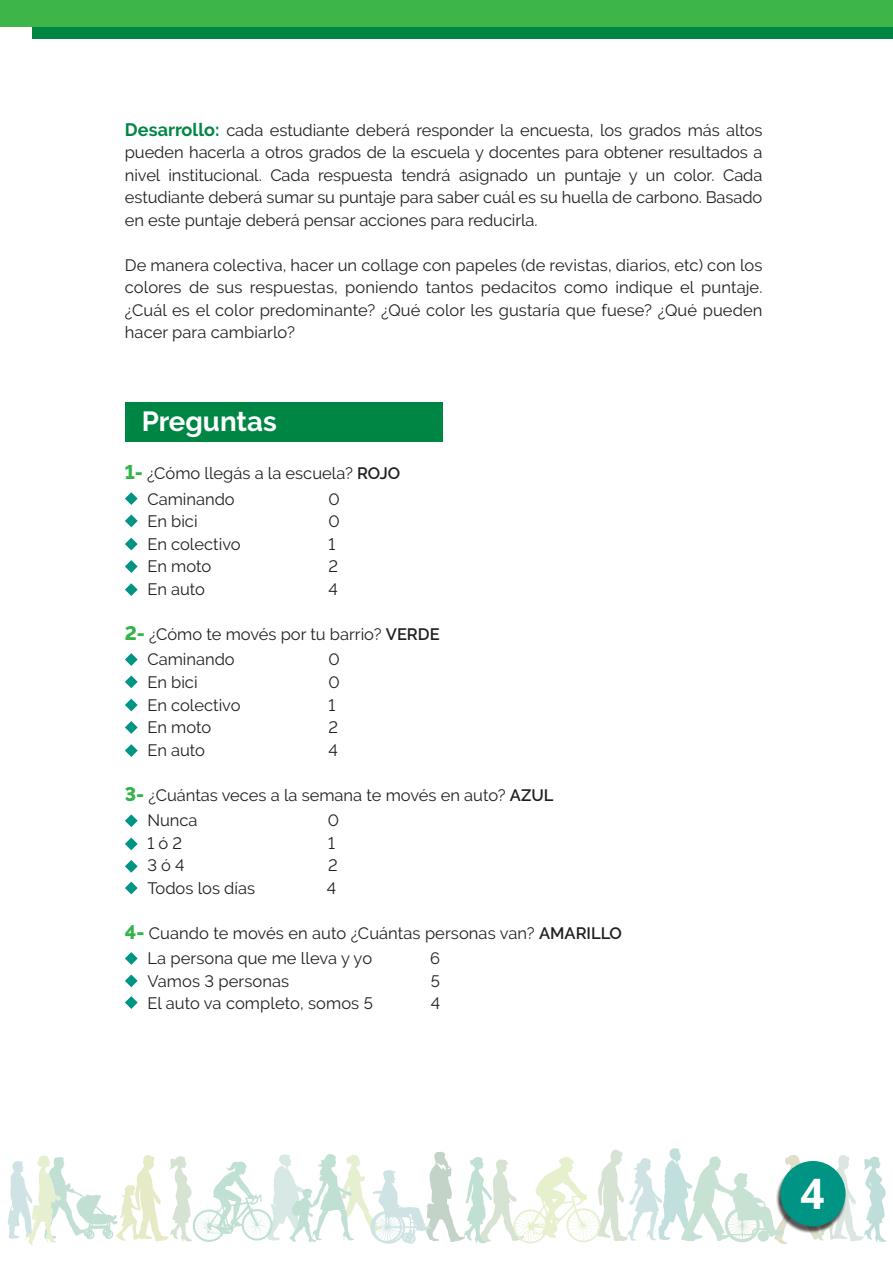
<style>
.page{position:relative;width:893px;height:1263px;background:#fff}
.page>*{position:absolute;margin:0;border:0;box-sizing:border-box;transform-origin:0 0}
.t1{font:700 42px "Open Sans";color:#fff}
.t2{font:700 27.6px "Raleway";color:#fff}
.t3{font:16.5px/22.5px "Raleway";color:#231f20}
.s1{font-weight:700;font-size:18px;color:#008644}
.s2{font-weight:800;font-size:19.5px;color:#33b44a}
.s3{font-weight:600}
</style>
<div class="page">
<svg style="left:125px;top:492px;width:13px;height:13px"></svg>
<svg style="left:125px;top:514px;width:13px;height:13px"></svg>
<svg style="left:125px;top:538px;width:13px;height:12px"></svg>
<svg style="left:125px;top:560px;width:13px;height:13px"></svg>
<svg style="left:125px;top:583px;width:13px;height:13px"></svg>
<svg style="left:125px;top:653px;width:13px;height:13px"></svg>
<svg style="left:125px;top:675px;width:13px;height:13px"></svg>
<svg style="left:125px;top:699px;width:13px;height:12px"></svg>
<svg style="left:125px;top:721px;width:13px;height:13px"></svg>
<svg style="left:125px;top:744px;width:13px;height:13px"></svg>
<svg style="left:125px;top:814px;width:13px;height:13px"></svg>
<svg style="left:125px;top:837px;width:13px;height:13px"></svg>
<svg style="left:125px;top:860px;width:13px;height:13px"></svg>
<svg style="left:125px;top:882px;width:13px;height:12px"></svg>
<svg style="left:125px;top:952px;width:13px;height:13px"></svg>
<svg style="left:125px;top:974px;width:13px;height:13px"></svg>
<svg style="left:125px;top:996px;width:13px;height:13px"></svg>
<div style="left:125px;top:403px;width:317px;height:39px;background:#008644"></div>
<div style="left:33px;top:0;width:860px;height:39px;background:#008644"></div>
<div style="left:0;top:0;width:893px;height:27px;background:#3eb549"></div>
<svg style="left:8px;top:1148px;width:878px;height:97px"></svg>
<img style="left:774px;top:1161px;width:73px;height:73px">
<div style="left:780px;top:1161px;width:65px;height:65px;background:#009484;border-radius:50%"></div>
<p class="t3" style="left:125px;top:119px;width:639px;text-align:justify"><span class="s1">Desarrollo:</span> cada estudiante deberá responder la encuesta, los grados más altos pueden hacerla a otros grados de la escuela y docentes para obtener resultados a nivel institucional. Cada respuesta tendrá asignado un puntaje y un color. Cada estudiante deberá sumar su puntaje para saber cuál es su huella de carbono. Basado en este puntaje deberá pensar acciones para reducirla.</p>
<p class="t3" style="left:125px;top:254px;width:639px;text-align:justify">De manera colectiva, hacer un collage con papeles (de revistas, diarios, etc) con los colores de sus respuestas, poniendo tantos pedacitos como indique el puntaje. ¿Cuál es el color predominante? ¿Qué color les gustaría que fuese? ¿Qué pueden hacer para cambiarlo?</p>
<h2 class="t2" style="left:142px;top:406px;width:136px">Preguntas</h2>
<p class="t3" style="left:147px;top:461px;width:254px;line-height:25.5px;text-indent:-23px"><span class="s2">1-</span> ¿Cómo llegás a la escuela? <span class="s3">ROJO<br></span>Caminando</p>
<p class="t3" style="left:328px;top:488px;width:13px">0</p>
<p class="t3" style="left:147px;top:510px;width:52px">En bici</p>
<p class="t3" style="left:328px;top:510px;width:13px">0</p>
<p class="t3" style="left:147px;top:533px;width:95px">En colectivo</p>
<p class="t3" style="left:328px;top:533px;width:8px">1</p>
<p class="t3" style="left:147px;top:555px;width:65px">En moto</p>
<p class="t3" style="left:328px;top:555px;width:11px">2</p>
<p class="t3" style="left:147px;top:578px;width:59px">En auto</p>
<p class="t3" style="left:328px;top:578px;width:11px">4</p>
<p class="t3" style="left:147px;top:621px;width:294px;line-height:25.5px;text-indent:-22px"><span class="s2">2-</span> ¿Cómo te movés por tu barrio? <span class="s3">VERDE<br></span>Caminando</p>
<p class="t3" style="left:328px;top:648px;width:13px">0</p>
<p class="t3" style="left:147px;top:671px;width:52px">En bici</p>
<p class="t3" style="left:328px;top:671px;width:13px">0</p>
<p class="t3" style="left:147px;top:693px;width:95px">En colectivo</p>
<p class="t3" style="left:328px;top:693px;width:8px">1</p>
<p class="t3" style="left:147px;top:716px;width:65px">En moto</p>
<p class="t3" style="left:328px;top:716px;width:11px">2</p>
<p class="t3" style="left:147px;top:738px;width:59px">En auto</p>
<p class="t3" style="left:328px;top:738px;width:11px">4</p>
<p class="t3" style="left:147px;top:782px;width:408px;line-height:25.5px;text-indent:-22px"><span class="s2">3-</span> ¿Cuántas veces a la semana te movés en auto? <span class="s3">AZUL<br></span>Nunca</p>
<p class="t3" style="left:328px;top:809px;width:13px">0</p>
<p class="t3" style="left:147px;top:831px;width:36px">1 ó 2</p>
<p class="t3" style="left:328px;top:831px;width:8px">1</p>
<p class="t3" style="left:147px;top:854px;width:39px">3 ó 4</p>
<p class="t3" style="left:328px;top:854px;width:11px">2</p>
<p class="t3" style="left:147px;top:876px;width:109px">Todos los días</p>
<p class="t3" style="left:327px;top:876px;width:11px">4</p>
<p class="t3" style="left:147px;top:920px;width:476px;line-height:25.5px;text-indent:-23px"><span class="s2">4-</span> Cuando te movés en auto ¿Cuántas personas van? <span class="s3">AMARILLO<br></span>La persona que me lleva y yo</p>
<p class="t3" style="left:430px;top:947px;width:11px">6</p>
<p class="t3" style="left:147px;top:969px;width:143px">Vamos 3 personas</p>
<p class="t3" style="left:431px;top:969px;width:11px">5</p>
<p class="t3" style="left:147px;top:992px;width:227px">El auto va completo, somos 5</p>
<p class="t3" style="left:431px;top:992px;width:11px">4</p>
<h1 class="t1" style="left:800px;top:1164px;width:25px">4</h1>
</div>
